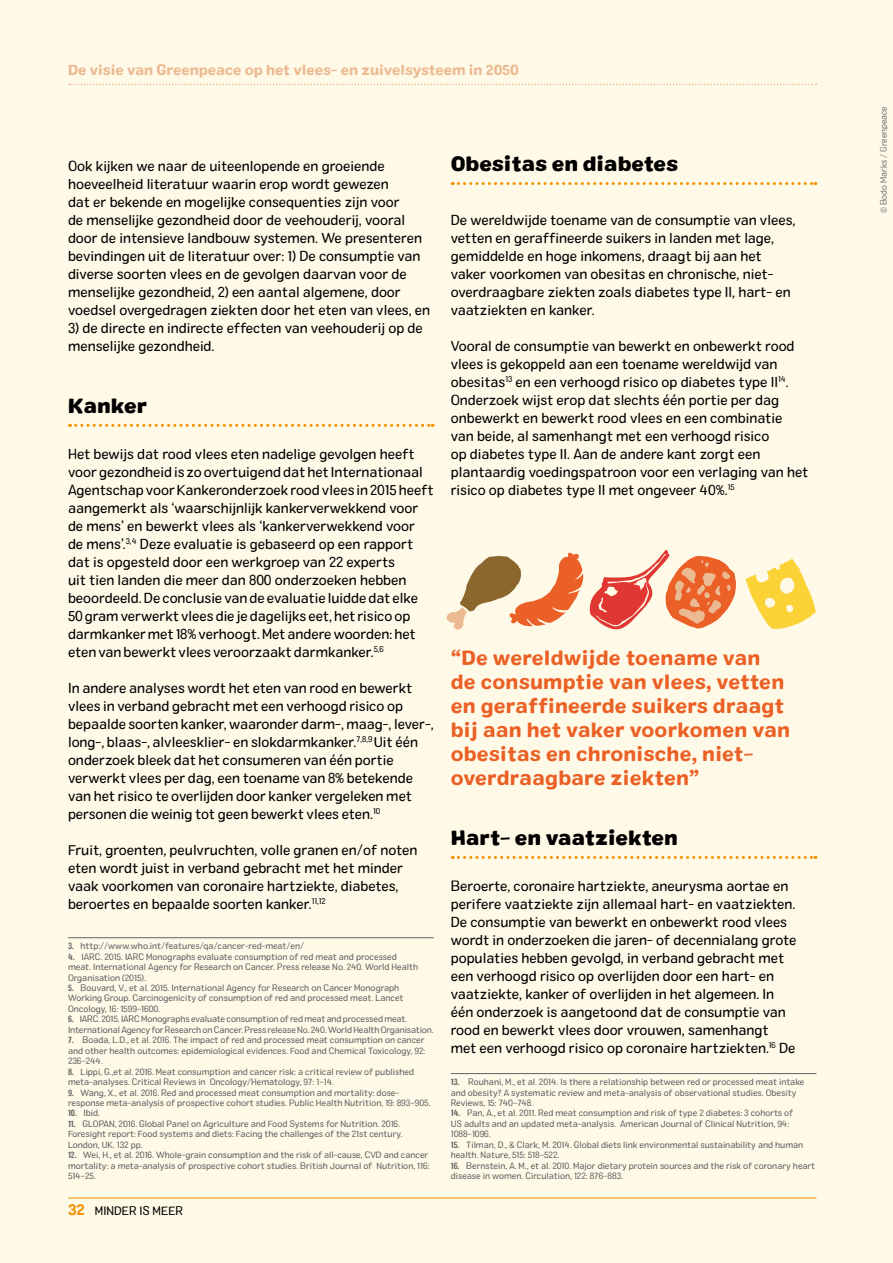
<style>
.page{position:relative;width:893px;height:1263px;background:#fff9e7}
.page>*{position:absolute;margin:0;border:0;box-sizing:border-box;transform-origin:0 0}
.t1{font:20.25px/24px "Colby St Bld";letter-spacing:.01em;color:#eb6025}
.t2{font:20.25px "Colby St Blk";color:#000}
.t3{font:14.25px/18px "Colby St Reg";color:#000}
.t4{font:14.25px "Colby St Bld";color:#ecba92}
.t5{font:12px "Colby St Reg";color:#000}
.t6{font:9px/10.5px "Colby St Reg";color:#646363}
.t7{font:9px "Colby St Lt";color:#646363}
.s1{font-family:"Colby Nr Bld"}
.s2{font-family:"Colby St Bld";font-size:15px;color:#f39200}
</style>
<div class="page">
<hr style="left:68px;top:1198px;width:748px;height:1px;background:#f39200">
<svg style="left:69px;top:84px;width:748px;height:1px"></svg>
<svg style="left:70px;top:424px;width:363px;height:3px"></svg>
<hr style="left:68px;top:937px;width:366px;height:1px;background:#646363">
<svg style="left:452px;top:182px;width:364px;height:3px"></svg>
<svg style="left:452px;top:856px;width:364px;height:3px"></svg>
<hr style="left:451px;top:1073px;width:365px;height:1px;background:#646363">
<svg style="left:446px;top:553px;width:137px;height:77px"></svg>
<svg style="left:589px;top:549px;width:147px;height:81px"></svg>
<svg style="left:746px;top:559px;width:70px;height:70px"></svg>
<p class="t4" style="left:68px;top:61px;width:452px">De visie van Greenpeace op het vlees- en zuivelsysteem in 2050</p>
<p class="t3" style="left:68px;top:157px;width:364px">Ook kijken we naar de uiteenlopende en groeiende hoeveelheid literatuur waarin erop wordt gewezen<br>dat er bekende en mogelijke consequenties zijn voor<br>de menselijke gezondheid door de veehouderij, vooral door de intensieve landbouw systemen. We presenteren bevindingen uit de literatuur over: 1) De consumptie van diverse soorten vlees en de gevolgen daarvan voor de menselijke gezondheid, 2) een aantal algemene, door voedsel overgedragen ziekten door het eten van vlees, en</p>
<p class="t3" style="left:68px;top:319px;width:356px">3) de directe en indirecte effecten van veehouderij op de menselijke gezondheid.</p>
<h1 class="t2" style="left:68px;top:392px;width:81px">Kanker</h1>
<p class="t3" style="left:68px;top:445px;width:367px">Het bewijs dat rood vlees eten nadelige gevolgen heeft voor gezondheid is zo overtuigend dat het Internationaal Agentschap voor Kankeronderzoek rood vlees in 2015 heeft aangemerkt als ‘waarschijnlijk kankerverwekkend voor de mens’ en bewerkt vlees als ‘kankerverwekkend voor de mens’.<sup>3,4</sup> Deze evaluatie is gebaseerd op een rapport dat is opgesteld door een werkgroep van 22 experts<br>uit tien landen die meer dan 800 onderzoeken hebben beoordeeld. De conclusie van de evaluatie luidde dat elke 50 gram verwerkt vlees die je dagelijks eet, het risico op darmkanker met 18% verhoogt. Met andere woorden: het eten van bewerkt vlees veroorzaakt darmkanker.<sup>5,6</sup></p>
<p class="t3" style="left:68px;top:679px;width:367px">In andere analyses wordt het eten van rood en bewerkt vlees in verband gebracht met een verhoogd risico op bepaalde soorten kanker, waaronder darm-, maag-, lever-, long-, blaas-, alvleesklier- en slokdarmkanker.<sup>7,8,9</sup> Uit één onderzoek bleek dat het consumeren van één portie verwerkt vlees per dag, een toename van 8% betekende van het risico te overlijden door kanker vergeleken met personen die weinig tot geen bewerkt vlees eten.<sup>10</sup></p>
<p class="t3" style="left:68px;top:841px;width:351px">Fruit, groenten, peulvruchten, volle granen en/of noten eten wordt juist in verband gebracht met het minder vaak voorkomen van coronaire hartziekte, diabetes, beroertes en bepaalde soorten kanker.<sup>11,12</sup></p>
<p class="t6" style="left:68px;top:941px;width:238px"><span class="s1">3.</span> http://www.who.int/features/qa/cancer-red-meat/en/</p>
<p class="t6" style="left:68px;top:951px;width:352px"><span class="s1">4.</span> IARC. 2015. IARC Monographs evaluate consumption of red meat and processed meat. International Agency for Research on Cancer. Press release No. 240. World Health<br>Organisation (2015).</p>
<p class="t6" style="left:68px;top:982px;width:337px"><span class="s1">5.</span> Bouvard, V., et al. 2015. International Agency for Research on Cancer Monograph<br>Working Group. Carcinogenicity of consumption of red and processed meat. Lancet<br>Oncology, 16: 1599–1600.</p>
<p class="t6" style="left:68px;top:1014px;width:367px"><span class="s1">6.</span> IARC. 2015. IARC Monographs evaluate consumption of red meat and processed meat.<br>InternationalAgency forResearch onCancer.Press releaseNo. 240.WorldHealthOrganisation.</p>
<p class="t6" style="left:68px;top:1035px;width:359px;text-align:justify"><span class="s1">7.</span> Boada, L.D., et al. 2016. The impact of red and processed meat consumption on cancer and other health outcomes: epidemiological evidences. Food and Chemical Toxicology, 92:<br>236–244.</p>
<p class="t6" style="left:68px;top:1066px;width:348px"><span class="s1">8.</span> Lippi, G.,et al. 2016. Meat consumption and cancer risk: a critical review of published meta-analyses. Critical Reviews in Oncology/Hematology, 97: 1–14.</p>
<p class="t6" style="left:68px;top:1087px;width:364px"><span class="s1">9.</span> Wang, X., et al. 2016. Red and processed meat consumption and mortality: dose&shy;response meta-analysis of prospective cohort studies. Public Health Nutrition, 19: 893–905.</p>
<p class="t6" style="left:68px;top:1108px;width:34px"><span class="s1">10.</span> Ibid.</p>
<p class="t6" style="left:68px;top:1118px;width:336px"><span class="s1">11.</span> GLOPAN, 2016. Global Panel on Agriculture and Food Systems for Nutrition. 2016.<br>Foresight report: Food systems and diets: Facing the challenges of the 21st century.<br>London, UK. 132 pp.</p>
<p class="t6" style="left:68px;top:1150px;width:363px"><span class="s1">12.</span> Wei, H., et al. 2016. Whole-grain consumption and the risk of all-cause, CVD and cancer mortality: a meta-analysis of prospective cohort studies. British Journal of Nutrition, 116:<br>514–25.</p>
<p class="t5" style="left:68px;top:1203px;width:117px"><span class="s2">32</span> MINDER IS MEER</p>
<h1 class="t2" style="left:451px;top:150px;width:229px">Obesitas en diabetes</h1>
<p class="t3" style="left:451px;top:211px;width:346px">De wereldwijde toename van de consumptie van vlees, vetten en geraffineerde suikers in landen met lage, gemiddelde en hoge inkomens, draagt bij aan het vaker voorkomen van obesitas en chronische, niet&shy;overdraagbare ziekten zoals diabetes type II, hart- en vaatziekten en kanker.</p>
<p class="t3" style="left:451px;top:337px;width:359px">Vooral de consumptie van bewerkt en onbewerkt rood vlees is gekoppeld aan een toename wereldwijd van obesitas<sup>13</sup> en een verhoogd risico op diabetes type II<sup>14</sup>.<br>Onderzoek wijst erop dat slechts één portie per dag onbewerkt en bewerkt rood vlees en een combinatie van beide, al samenhangt met een verhoogd risico<br>op diabetes type II. Aan de andere kant zorgt een plantaardig voedingspatroon voor een verlaging van het risico op diabetes type II met ongeveer 40%.<sup>15</sup></p>
<h1 class="t1" style="left:451px;top:646px;width:341px">“De wereldwijde toename van de consumptie van vlees, vetten en geraffineerde suikers draagt bij aan het vaker voorkomen van obesitas en chronische, niet&shy;overdraagbare ziekten”</h1>
<h1 class="t2" style="left:451px;top:824px;width:229px">Hart- en vaatziekten</h1>
<p class="t3" style="left:451px;top:877px;width:347px">Beroerte, coronaire hartziekte, aneurysma aortae en perifere vaatziekte zijn allemaal hart- en vaatziekten.<br>De consumptie van bewerkt en onbewerkt rood vlees wordt in onderzoeken die jaren- of decennialang grote populaties hebben gevolgd, in verband gebracht met een verhoogd risico op overlijden door een hart- en vaatziekte, kanker of overlijden in het algemeen. In één onderzoek is aangetoond dat de consumptie van rood en bewerkt vlees door vrouwen, samenhangt met een verhoogd risico op coronaire hartziekten.<sup>16</sup> De</p>
<p class="t6" style="left:451px;top:1076px;width:355px"><span class="s1">13.</span> Rouhani, M., et al. 2014. Is there a relationship between red or processed meat intake and obesity? A systematic review and meta-analysis of observational studies. Obesity<br>Reviews, 15: 740–748.</p>
<p class="t6" style="left:451px;top:1108px;width:344px"><span class="s1">14.</span> Pan, A., et al. 2011. Red meat consumption and risk of type 2 diabetes: 3 cohorts of<br>US adults and an updated meta-analysis. American Journal of Clinical Nutrition, 94:<br>1088–1096.</p>
<p class="t6" style="left:451px;top:1139px;width:354px"><span class="s1">15.</span> Tilman, D., &amp; Clark, M. 2014. Global diets link environmental sustainability and human health. Nature, 515: 518–522.</p>
<p class="t6" style="left:451px;top:1160px;width:366px"><span class="s1">16.</span> Bernstein, A. M., et al. 2010. Major dietary protein sources and the risk of coronary heart disease in women. Circulation, 122: 876–883.</p>
<p class="t7" style="left:878px;top:213px;width:109px;rotate:-90deg">© Bodo Marks / Greenpeace</p>
</div>
